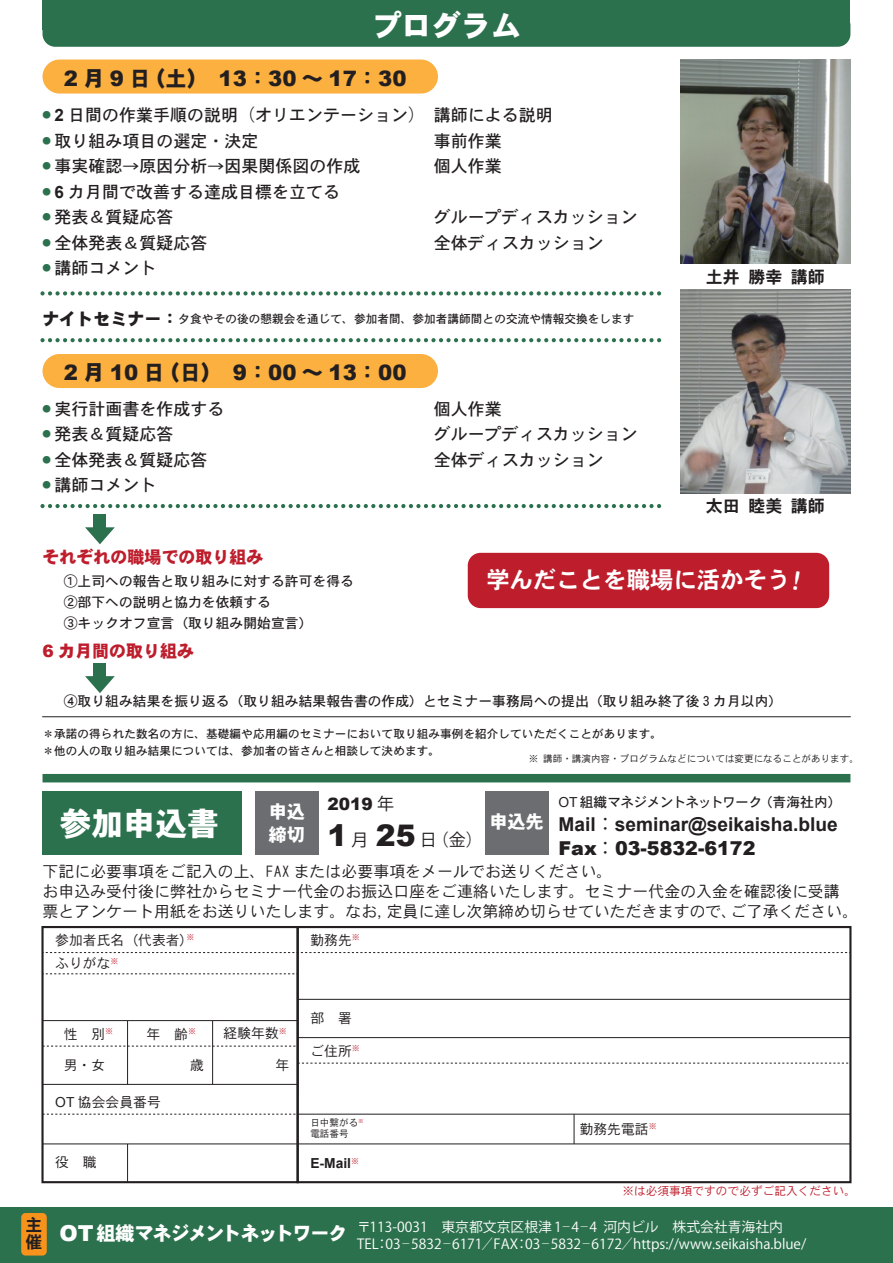
<style>
.page{position:relative;width:893px;height:1263px;background:#fff}
.page>*{position:absolute;margin:0;border:0;box-sizing:border-box;transform-origin:0 0}
.t1{font:31.95px "DFHS Gothic W9 WIN RKSJ H";color:#fff}
.t2{font:29.7px "DFHS Gothic W9 WIN RKSJ H";color:#fff}
.t3{font:23.4px "DFHS Gothic W7 WIN RKSJ H";color:#fff}
.t4{font:900 21.3px "Arial";color:#231f20}
.t5{font:700 19.2px/23.4px "Arial";color:#231f20}
.t6{font:18px/23.4px "DFHS Gothic W9 WIN RKSJ H";color:#fff}
.t7{font:16.95px "DFHS Gothic W5 WIN RKSJ H";color:#231f20}
.t8{font:16.95px "DFHS Gothic W9 WIN RKSJ H";color:#be1d2c}
.t9{font:16.95px "DFHS Gothic W7 WIN RKSJ H";color:#231f20}
.t10{font:16.95px "Koz Go Pr 6 N";color:#231f20}
.t11{font:900 16.95px "Arial";color:#231f20}
.t12{font:15.9px/20.2px "DFHS Gothic W3 WIN RKSJ H";color:#231f20}
.t13{font:13.8px/17px "Koz Go Pr 6 N";color:#fff}
.t14{font:13.8px/21.3px "DFHS Gothic W5 WIN RKSJ H";color:#231f20}
.t15{font:13.8px/23.4px "DFHS Gothic W3 WIN RKSJ H";color:#231f20}
.t16{font:13.8px "DFHS Gothic W5 WIN RKSJ H";letter-spacing:-.05em;color:#231f20}
.t17{font:700 13.8px "Arial";color:#231f20}
.t18{font:11.7px/17px "DFHS Gothic W5 WIN RKSJ H";color:#231f20}
.t19{font:11.7px "DFHS Gothic W3 WIN RKSJ H";color:#be1d2c}
.t20{font:9.6px "DFHS Gothic W3 WIN RKSJ H";color:#231f20}
.t21{font:5.55px "DFHS Gothic W3 WIN RKSJ H";color:#be1d2c}
.s1{font-family:"DFHS Gothic W9 WIN RKSJ H";font-weight:400}
.s2{font-family:"Arial";font-weight:700}
.s3{font-family:"Koz Go Pr 6 N"}
.s4{font-family:"DFHS Gothic W9 WIN RKSJ H";font-size:16.95px}
.s5{font-family:"Arial";font-weight:900}
.s6{font-family:"Koz Go Pr 6 N";font-weight:400}
.s7{font-family:"Arial";font-weight:900;font-size:29.7px}
.s8{font-family:"Arial"}
.s9{font-weight:900}
.s10{font-family:"DFHS Gothic W7 WIN RKSJ H";font-size:16.95px;color:#231f20}
.s11{font-family:"Arial";font-weight:900;font-size:22.05px}
.s12{font-family:"DFHS Gothic W9 WIN RKSJ H";font-size:19.2px}
</style>
<div class="page">
<svg style="left:50px;top:291px;width:610px;height:5px"></svg>
<svg style="left:50px;top:338px;width:610px;height:4px"></svg>
<svg style="left:50px;top:504px;width:610px;height:4px"></svg>
<hr style="left:43px;top:716px;width:807px;height:1px;background:#231f20">
<div style="left:43px;top:774px;width:807px;height:8px;background:#2c714d"></div>
<div style="left:297px;top:926px;width:554px;height:257px;border:2px solid #231f20"></div>
<div style="left:41px;top:926px;width:258px;height:257px;border:2px solid #231f20"></div>
<svg style="left:43px;top:973px;width:254px;height:1px"></svg>
<svg style="left:43px;top:952px;width:807px;height:1px"></svg>
<hr style="left:43px;top:1020px;width:255px;height:1px;background:#231f20">
<hr style="left:298px;top:1037px;width:552px;height:1px;background:#231f20">
<svg style="left:43px;top:1046px;width:254px;height:1px"></svg>
<hr style="left:43px;top:1084px;width:255px;height:1px;background:#231f20">
<svg style="left:298px;top:1063px;width:552px;height:1px"></svg>
<hr style="left:298px;top:999px;width:552px;height:1px;background:#231f20">
<hr style="left:298px;top:1114px;width:552px;height:1px;background:#231f20">
<hr style="left:298px;top:1144px;width:552px;height:1px;background:#231f20">
<hr style="left:297px;top:927px;width:1px;height:170px;background:#231f20">
<svg style="left:43px;top:1114px;width:255px;height:1px"></svg>
<hr style="left:43px;top:1144px;width:255px;height:1px;background:#231f20">
<hr style="left:127px;top:1021px;width:1px;height:63px;background:#231f20">
<hr style="left:127px;top:1144px;width:1px;height:38px;background:#231f20">
<hr style="left:212px;top:1021px;width:1px;height:63px;background:#231f20">
<div style="left:0;top:1208px;width:893px;height:55px;background:#2c714d"></div>
<div style="left:21px;top:1213px;width:26px;height:42px;background:#f7931d;border-radius:4px"></div>
<hr style="left:574px;top:1114px;width:1px;height:30px;background:#231f20">
<div style="left:43px;top:60px;width:395px;height:34px;background:#fbb03f;border-radius:17px"></div>
<div style="left:43px;top:354px;width:395px;height:34px;background:#fbb03f;border-radius:17px"></div>
<div style="left:43px;top:0;width:807px;height:30px;background:#2c714d"></div>
<div style="left:43px;top:791px;width:199px;height:64px;background:#2c714d"></div>
<div style="left:255px;top:791px;width:64px;height:64px;background:#6c6d70"></div>
<div style="left:485px;top:791px;width:64px;height:64px;background:#6c6d70"></div>
<div style="left:94px;top:514px;width:12px;height:20px;background:#2c714d"></div>
<svg style="left:85px;top:527px;width:30px;height:17px"></svg>
<div style="left:94px;top:663px;width:12px;height:20px;background:#2c714d"></div>
<svg style="left:85px;top:676px;width:30px;height:17px"></svg>
<div style="left:43px;top:13px;width:807px;height:34px;background:#2c714d;border-radius:13px"></div>
<div style="left:468px;top:553px;width:361px;height:55px;background:#be1d2c;border-radius:13px"></div>
<img style="left:680px;top:60px;width:170px;height:204px">
<img style="left:680px;top:289px;width:170px;height:204px">
<h2 class="t2" style="left:372px;top:11px;width:150px">プログラム</h2>
<p class="t4" style="left:64px;top:63px;width:344px">2 <span class="s1">月</span> 9 <span class="s1">日（土）　</span>13<span class="s1">：</span>30 <span class="s1">～</span> 17<span class="s1">：</span>30</p>
<p class="t7" style="left:43px;top:107px;width:512px"><sup>●</sup> <span class="s2">2</span> 日間の作業手順の説明<span class="s3">（</span>オリエンテーション<span class="s3">）</span> 講師による説明</p>
<p class="t7" style="left:43px;top:132px;width:218px"><sup>●</sup> 取り組み項目の選定・決定</p>
<p class="t7" style="left:434px;top:132px;width:70px">事前作業</p>
<p class="t7" style="left:43px;top:158px;width:320px"><sup>●</sup> 事実確認→原因分析→因果関係図の作成</p>
<p class="t7" style="left:434px;top:158px;width:70px">個人作業</p>
<p class="t7" style="left:43px;top:183px;width:299px"><sup>●</sup> <span class="s2">6</span> カ月間で改善する達成目標を立てる</p>
<p class="t7" style="left:43px;top:209px;width:132px"><sup>●</sup> 発表＆質疑応答</p>
<p class="t7" style="left:434px;top:209px;width:206px">グループディスカッション</p>
<p class="t7" style="left:43px;top:234px;width:166px"><sup>●</sup> 全体発表＆質疑応答</p>
<p class="t7" style="left:434px;top:234px;width:172px">全体ディスカッション</p>
<p class="t7" style="left:43px;top:260px;width:115px"><sup>●</sup> 講師コメント</p>
<p class="t18" style="left:43px;top:310px;width:594px"><span class="s4">ナイトセミナー：</span>夕食やその後の懇親会を通じて、参加者間、参加者講師間との交流や情報交換をします</p>
<p class="t4" style="left:64px;top:357px;width:344px">2 <span class="s1">月</span> 10 <span class="s1">日（日）</span> 9<span class="s1">：</span>00 <span class="s1">～</span> 13<span class="s1">：</span>00</p>
<p class="t7" style="left:43px;top:400px;width:183px"><sup>●</sup> 実行計画書を作成する</p>
<p class="t7" style="left:434px;top:400px;width:70px">個人作業</p>
<p class="t7" style="left:43px;top:426px;width:132px"><sup>●</sup> 発表＆質疑応答</p>
<p class="t7" style="left:434px;top:426px;width:206px">グループディスカッション</p>
<p class="t7" style="left:43px;top:451px;width:166px"><sup>●</sup> 全体発表＆質疑応答</p>
<p class="t7" style="left:434px;top:451px;width:172px">全体ディスカッション</p>
<p class="t7" style="left:43px;top:477px;width:115px"><sup>●</sup> 講師コメント</p>
<p class="t9" style="left:706px;top:268px;width:121px">土井 勝幸 講師</p>
<p class="t9" style="left:706px;top:498px;width:121px">太田 睦美 講師</p>
<p class="t8" style="left:43px;top:549px;width:223px">それぞれの職場での取り組み</p>
<p class="t14" style="left:64px;top:570px;width:292px">①上司への報告と取り組みに対する許可を得る<br>②部下への説明と協力を依頼する<br>③キックオフ宣言（取り組み開始宣言）</p>
<p class="t8" style="left:43px;top:642px;width:153px"><span class="s5">6</span> カ月間の取り組み</p>
<p class="t14" style="left:64px;top:690px;width:720px">④取り組み結果を振り返る（取り組み結果報告書の作成）とセミナー事務局への提出（取り組み終了後 3 カ月以内）</p>
<p class="t18" style="left:43px;top:726px;width:621px">＊承諾の得られた数名の方に、基礎編や応用編のセミナーにおいて取り組み事例を紹介していただくことがあります。＊他の人の取り組み結果については、参加者の皆さんと相談して決めます。</p>
<p class="t20" style="left:529px;top:754px;width:332px">※ 講師・講演内容・プログラムなどについては変更になることがあります。</p>
<h3 class="t3" style="left:486px;top:568px;width:306px">学んだことを職場に活かそう</h3>
<p class="t11" style="left:327px;top:792px;width:68px">2019 <span class="s6">年</span></p>
<p class="t10" style="left:327px;top:830px;width:157px"><span class="s7">1</span> 月 <span class="s7">25</span> 日（金）</p>
<h1 class="t1" style="left:60px;top:807px;width:161px">参加申込書</h1>
<p class="t6" style="left:269px;top:799px;width:38px">申込締切</p>
<p class="t6" style="left:489px;top:809px;width:56px">申込先</p>
<p class="t16" style="left:558px;top:795px;width:285px"><span class="s8">OT</span> 組織マネジメントネットワーク（青海社内）</p>
<p class="t5" style="left:558px;top:813px;width:281px">Mail<span class="s6">：</span>seminar@seikaisha.blue<br><span class="s9">Fax</span><span class="s6">：</span><span class="s9">03-5832-6172</span></p>
<p class="t12" style="left:43px;top:861px;width:817px">下記に必要事項をご記入の上、FAX または必要事項をメールでお送りください。<br>お申込み受付後に弊社からセミナー代金のお振込口座をご連絡いたします。セミナー代金の入金を確認後に受講票とアンケート用紙をお送りいたします。なお，定員に達し次第締め切らせていただきますので、ご了承ください。</p>
<p class="t15" style="left:55px;top:928px;width:141px">参加者氏名（代表者）<sup>※</sup>ふりがな<sup>※</sup></p>
<p class="t15" style="left:310px;top:928px;width:51px">勤務先<sup>※</sup></p>
<p class="t15" style="left:64px;top:1022px;width:51px">性　別<sup>※</sup></p>
<p class="t15" style="left:147px;top:1022px;width:51px">年　齢<sup>※</sup></p>
<p class="t15" style="left:64px;top:1053px;width:43px">男・女</p>
<p class="t15" style="left:190px;top:1053px;width:15px">歳</p>
<p class="t15" style="left:55px;top:1090px;width:107px"><span class="s8">OT</span> 協会会員番号</p>
<p class="t15" style="left:55px;top:1150px;width:43px">役　職</p>
<p class="t15" style="left:224px;top:1022px;width:65px">経験年数<sup>※</sup></p>
<p class="t15" style="left:275px;top:1053px;width:15px">年</p>
<p class="t15" style="left:310px;top:1006px;width:43px">部　署</p>
<p class="t15" style="left:310px;top:1039px;width:51px">ご住所<sup>※</sup></p>
<p class="t20" style="left:310px;top:1118px;width:49px">日中繋がる</p>
<p class="t15" style="left:580px;top:1117px;width:79px">勤務先電話<sup>※</sup></p>
<p class="t21" style="left:358px;top:1118px;width:7px">※</p>
<p class="t20" style="left:310px;top:1128px;width:40px">電話番号</p>
<p class="t17" style="left:310px;top:1153px;width:50px">E-Mail<sup>※</sup></p>
<p class="t19" style="left:622px;top:1185px;width:235px">※は必須事項ですので必ずご記入ください。</p>
<p class="t9" style="left:26px;top:1216px;width:17px">主</p>
<p class="t13" style="left:357px;top:1219px;width:451px;text-indent:-332px"><span class="s10">催</span> <span class="s11">OT</span><span class="s12">組織マネジメントネットワーク</span> 〒113-0031　東京都文京区根津1‒4‒4 河内ビル　株式会社青海社内<br>TEL：03‒5832‒6171／FAX：03‒5832‒6172／https://www.seikaisha.blue/</p>
</div>
